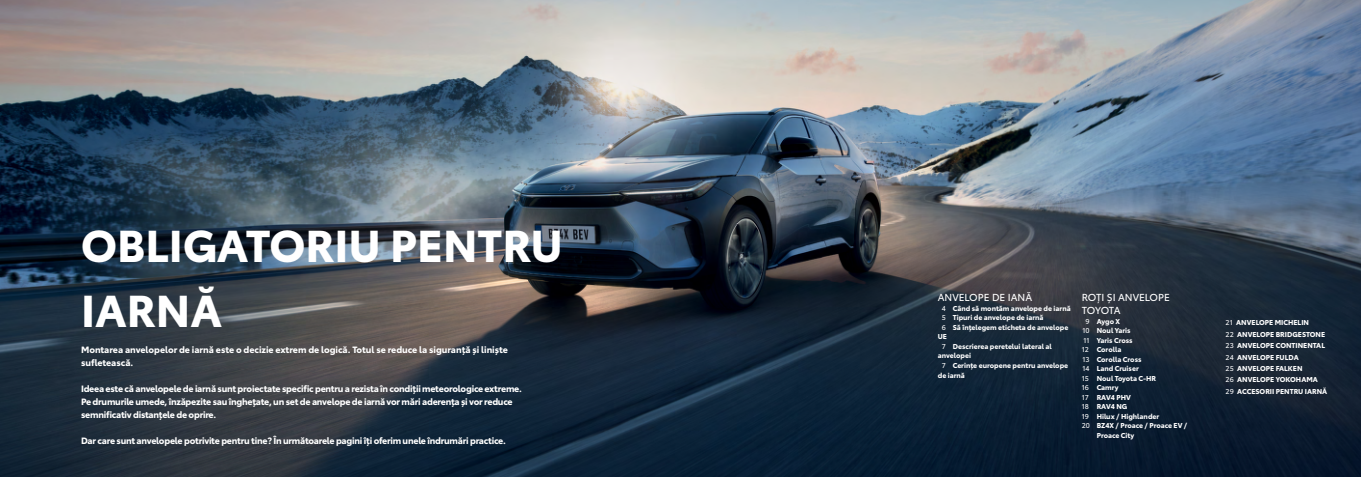
<style>
.page{position:relative;width:1361px;height:477px;background:#fff}
.page>*{position:absolute;margin:0;border:0;box-sizing:border-box;transform-origin:0 0}
.t1{font:700 44px/65px "Toyota Type";color:#fff}
.t2{font:10px/12.8px "Toyota Type";color:#fff}
.t3{font:700 9px/13px "Toyota Type";letter-spacing:-.025em;color:#fff}
.t4{font:700 9px/13px "Toyota Type";color:#fff}
.t5{font:700 7px/11.4px "Toyota Type";color:#fff}
.s1{font-weight:400}
</style>
<div class="page">
<img style="left:0;top:0;width:1361px;height:476px">
<h1 class="t1" style="left:81px;top:209px;width:483px">OBLIGATORIU PENTRU<br>IARNĂ</h1>
<p class="t4" style="left:81px;top:342px;width:428px">Montarea anvelopelor de iarnă este o decizie extrem de logică. Totul se reduce la siguranță și liniște sufletească.</p>
<p class="t3" style="left:81px;top:381px;width:442px">Ideea este că anvelopele de iarnă sunt proiectate specific pentru a rezista în condiții meteorologice extreme.<br>Pe drumurile umede, înzăpezite sau înghețate, un set de anvelope de iarnă vor mări aderența și vor reduce semnificativ distanțele de oprire.</p>
<p class="t3" style="left:81px;top:433px;width:426px">Dar care sunt anvelopele potrivite pentru tine? În următoarele pagini îți oferim unele îndrumări practice.</p>
<h2 class="t2" style="left:938px;top:290px;width:96px">ANVELOPE DE IANĂ</h2>
<p class="t5" style="left:941px;top:302px;width:131px"><span class="s1">4</span> Când să montăm anvelope de iarnă</p>
<p class="t5" style="left:941px;top:311px;width:103px"><span class="s1">5</span> Tipuri de anvelope de iarnă</p>
<p class="t5" style="left:941px;top:321px;width:128px"><span class="s1">6</span> Să înțelegem eticheta de anvelope</p>
<p class="t5" style="left:938px;top:330px;width:11px">UE</p>
<p class="t5" style="left:941px;top:340px;width:112px"><span class="s1">7</span> Descrierea peretelui lateral al</p>
<p class="t5" style="left:938px;top:349px;width:35px">anvelopei</p>
<p class="t5" style="left:941px;top:359px;width:128px"><span class="s1">7</span> Cerințe europene pentru anvelope</p>
<p class="t5" style="left:938px;top:368px;width:29px">de iarnă</p>
<h2 class="t2" style="left:1081px;top:290px;width:90px">ROȚI ȘI ANVELOPE<br>TOYOTA</h2>
<p class="t5" style="left:1085px;top:314px;width:36px"><span class="s1">9</span> Aygo X</p>
<p class="t5" style="left:1082px;top:324px;width:50px"><span class="s1">10</span> Noul Yaris</p>
<p class="t5" style="left:1083px;top:333px;width:51px"><span class="s1">11</span> Yaris Cross</p>
<p class="t5" style="left:1081px;top:343px;width:41px"><span class="s1">12</span> Corolla</p>
<p class="t5" style="left:1082px;top:352px;width:61px"><span class="s1">13</span> Corolla Cross</p>
<p class="t5" style="left:1082px;top:362px;width:58px"><span class="s1">14</span> Land Cruiser</p>
<p class="t5" style="left:1081px;top:371px;width:76px"><span class="s1">15</span> Noul Toyota C-HR</p>
<p class="t5" style="left:1081px;top:381px;width:38px"><span class="s1">16</span> Camry</p>
<p class="t5" style="left:1081px;top:390px;width:51px"><span class="s1">17</span> RAV4 PHV</p>
<p class="t5" style="left:1081px;top:400px;width:47px"><span class="s1">18</span> RAV4 NG</p>
<p class="t5" style="left:1081px;top:409px;width:79px"><span class="s1">19</span> Hilux / Highlander</p>
<p class="t5" style="left:1081px;top:419px;width:107px"><span class="s1">20</span> BZ4X / Proace / Proace EV /</p>
<p class="t5" style="left:1096px;top:428px;width:39px">Proace City</p>
<p class="t5" style="left:1225px;top:316px;width:103px"><span class="s1">21</span> ANVELOPE MICHELIN<br><span class="s1">22</span> ANVELOPE BRIDGESTONE<br><span class="s1">23</span> ANVELOPE CONTINENTAL<br><span class="s1">24</span> ANVELOPE FULDA<br><span class="s1">25</span> ANVELOPE FALKEN<br><span class="s1">26</span> ANVELOPE YOKOHAMA<br><span class="s1">29</span> ACCESORII PENTRU IARNĂ</p>
</div>
